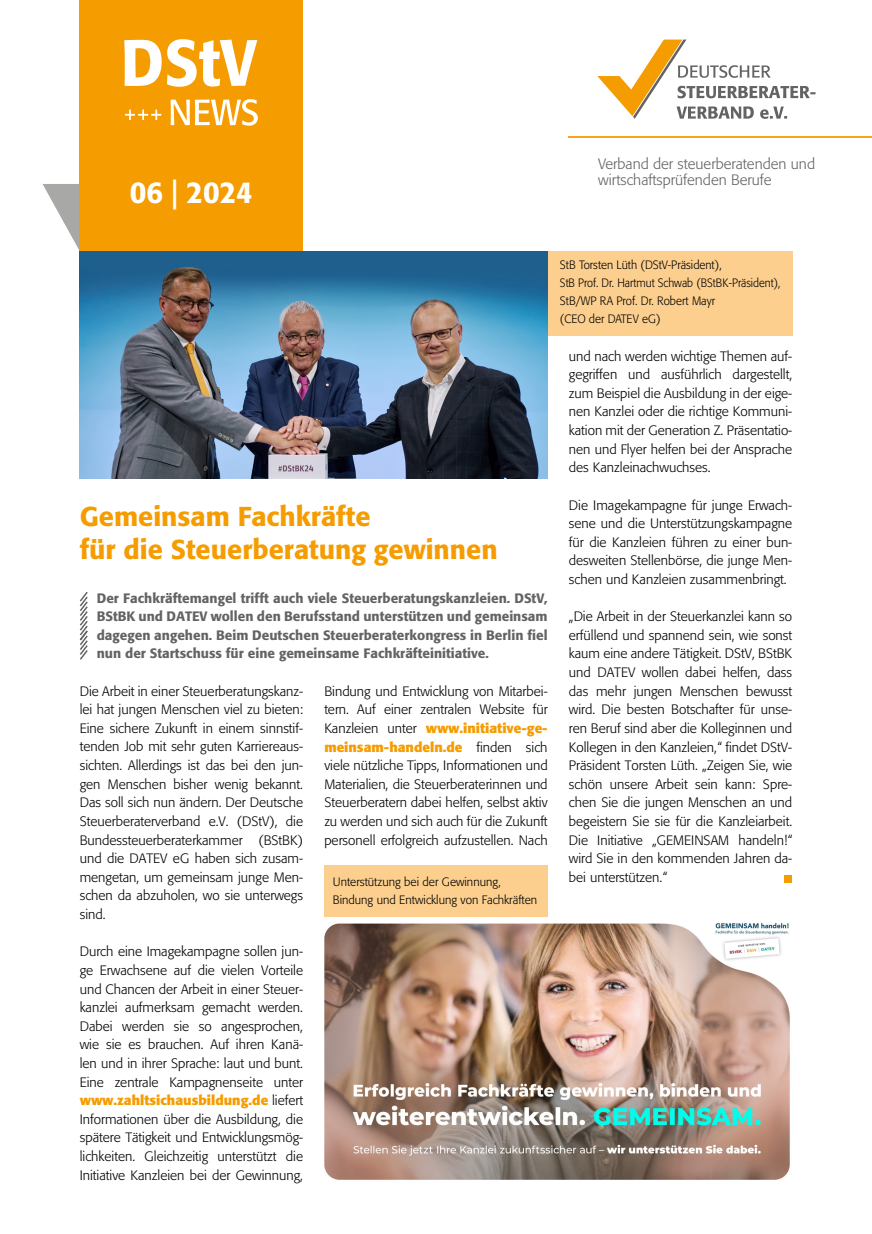
<style>
.page{position:relative;width:872px;height:1234px;background:#fff}
.page>*{position:absolute;margin:0;border:0;box-sizing:border-box;transform-origin:0 0}
.t1{font:500 30px "Formata BQ";color:#fff;scale:.95 1}
.t2{font:500 27px/33px "Formata BQ";color:#f59c00}
.t3{font:300 14.85px/16.2px "Formata BQ";color:#646363}
.t4{font:300 13.5px/18.6px "Formata BQ";color:#000;text-align:justify}
.t5{font:500 13.5px/18.6px "Formata BQ";color:#646363;text-align:justify}
.t6{font:300 12px/18px "Formata BQ";color:#000;scale:.95 1}
.t7{font:300 12px "Formata BQ";color:#000}
.s1{font-weight:700;color:#f59c00}
</style>
<div class="page">
<svg style="left:597px;top:40px;width:218px;height:79px"></svg>
<svg style="left:43px;top:184px;width:37px;height:67px"></svg>
<div style="left:80px;top:0;width:223px;height:251px;background:#f59c00"></div>
<svg style="left:124px;top:39px;width:133px;height:48px"></svg>
<svg style="left:171px;top:99px;width:87px;height:27px"></svg>
<svg style="left:125px;top:109px;width:36px;height:11px"></svg>
<hr style="left:569px;top:136px;width:303px;height:2px;background:#f59c00">
<div style="left:544px;top:251px;width:248px;height:84px;background:#fccf8f"></div>
<img style="left:80px;top:251px;width:467px;height:227px">
<svg style="left:79px;top:591px;width:9px;height:69px"></svg>
<div style="left:324px;top:864px;width:223px;height:101px;background:#fccf8f"></div>
<img style="left:324px;top:917px;width:466px;height:263px">
<div style="left:784px;top:874px;width:8px;height:8px;background:#f59c00"></div>
<h1 class="t1" style="left:130px;top:174px;width:131px">06 | 2024</h1>
<p class="t3" style="left:598px;top:156px;width:218px">Verband der steuerberatenden und wirtschaftsprüfenden Berufe</p>
<p class="t6" style="left:560px;top:256px;width:234px">StB Torsten Lüth (DStV-Präsident),<br>StB Prof. Dr. Hartmut Schwab (BStBK-Präsident), StB/WP RA Prof. Dr. Robert Mayr<br>(CEO der DATEV eG)</p>
<p class="t4" style="left:569px;top:346px;width:225px">und nach werden wichtige Themen auf&shy;gegriffen und ausführlich dargestellt, zum Beispiel die Ausbildung in der eige&shy;nen Kanzlei oder die richtige Kommuni&shy;kation mit der Generation Z. Präsentatio&shy;nen und Flyer helfen bei der Ansprache des Kanzleinachwuchses.</p>
<p class="t4" style="left:569px;top:495px;width:225px">Die Imagekampagne für junge Erwach&shy;sene und die Unterstützungskampagne für die Kanzleien führen zu einer bun&shy;desweiten Stellenbörse, die junge Men&shy;schen und Kanzleien zusammenbringt.</p>
<p class="t4" style="left:569px;top:607px;width:225px">„Die Arbeit in der Steuerkanzlei kann so erfüllend und spannend sein, wie sonst kaum eine andere Tätigkeit. DStV, BStBK und DATEV wollen dabei helfen, dass das mehr jungen Menschen bewusst wird. Die besten Botschafter für unse&shy;ren Beruf sind aber die Kolleginnen und Kollegen in den Kanzleien,“ findet DStV-Präsident Torsten Lüth. „Zeigen Sie, wie schön unsere Arbeit sein kann: Spre&shy;chen Sie die jungen Menschen an und begeistern Sie sie für die Kanzleiarbeit.<br>Die Initiative „GEMEINSAM handeln!“ wird Sie in den kommenden Jahren da-</p>
<h2 class="t2" style="left:80px;top:500px;width:419px">Gemeinsam Fachkräfte<br>für die Steuerberatung gewinnen</h2>
<p class="t5" style="left:97px;top:588px;width:452px">Der Fachkräftemangel trifft auch viele Steuerberatungskanzleien. DStV, BStBK und DATEV wollen den Berufsstand unterstützen und gemeinsam dagegen angehen. Beim Deutschen Steuerberaterkongress in Berlin fiel nun der Startschuss für eine gemeinsame Fachkräfteinitiative.</p>
<p class="t4" style="left:324px;top:681px;width:225px">Bindung und Entwicklung von Mitarbei&shy;tern. Auf einer zentralen Website für Kanzleien unter <span class="s1">www.initiative-ge&shy;meinsam-handeln.de</span> finden sich viele nützliche Tipps, Informationen und Materialien, die Steuerberaterinnen und Steuerberatern dabei helfen, selbst aktiv zu werden und sich auch für die Zukunft personell erfolgreich aufzustellen. Nach</p>
<p class="t4" style="left:80px;top:681px;width:225px">Die Arbeit in einer Steuerberatungskanz&shy;lei hat jungen Menschen viel zu bieten:<br>Eine sichere Zukunft in einem sinnstif&shy;tenden Job mit sehr guten Karriereaus&shy;sichten. Allerdings ist das bei den jun&shy;gen Menschen bisher wenig bekannt.<br>Das soll sich nun ändern. Der Deutsche Steuerberaterverband e.V. (DStV), die Bundessteuerberaterkammer (BStBK) und die DATEV eG haben sich zusam&shy;mengetan, um gemeinsam junge Men&shy;schen da abzuholen, wo sie unterwegs sind.</p>
<p class="t4" style="left:80px;top:942px;width:225px">Durch eine Imagekampagne sollen jun&shy;ge Erwachsene auf die vielen Vorteile und Chancen der Arbeit in einer Steuer&shy;kanzlei aufmerksam gemacht werden.<br>Dabei werden sie so angesprochen, wie sie es brauchen. Auf ihren Kanä&shy;len und in ihrer Sprache: laut und bunt.<br>Eine zentrale Kampagnenseite unter <span class="s1">www.zahltsichausbildung.de</span> liefert Informationen über die Ausbildung, die spätere Tätigkeit und Entwicklungsmög&shy;lichkeiten. Gleichzeitig unterstützt die Initiative Kanzleien bei der Gewinnung,</p>
<p class="t7" style="left:333px;top:874px;width:169px">Unterstützung bei der Gewinnung,</p>
<p class="t4" style="left:569px;top:867px;width:100px">bei unterstützen.“</p>
<p class="t7" style="left:333px;top:892px;width:206px">Bindung und Entwicklung von Fachkräften</p>
</div>
